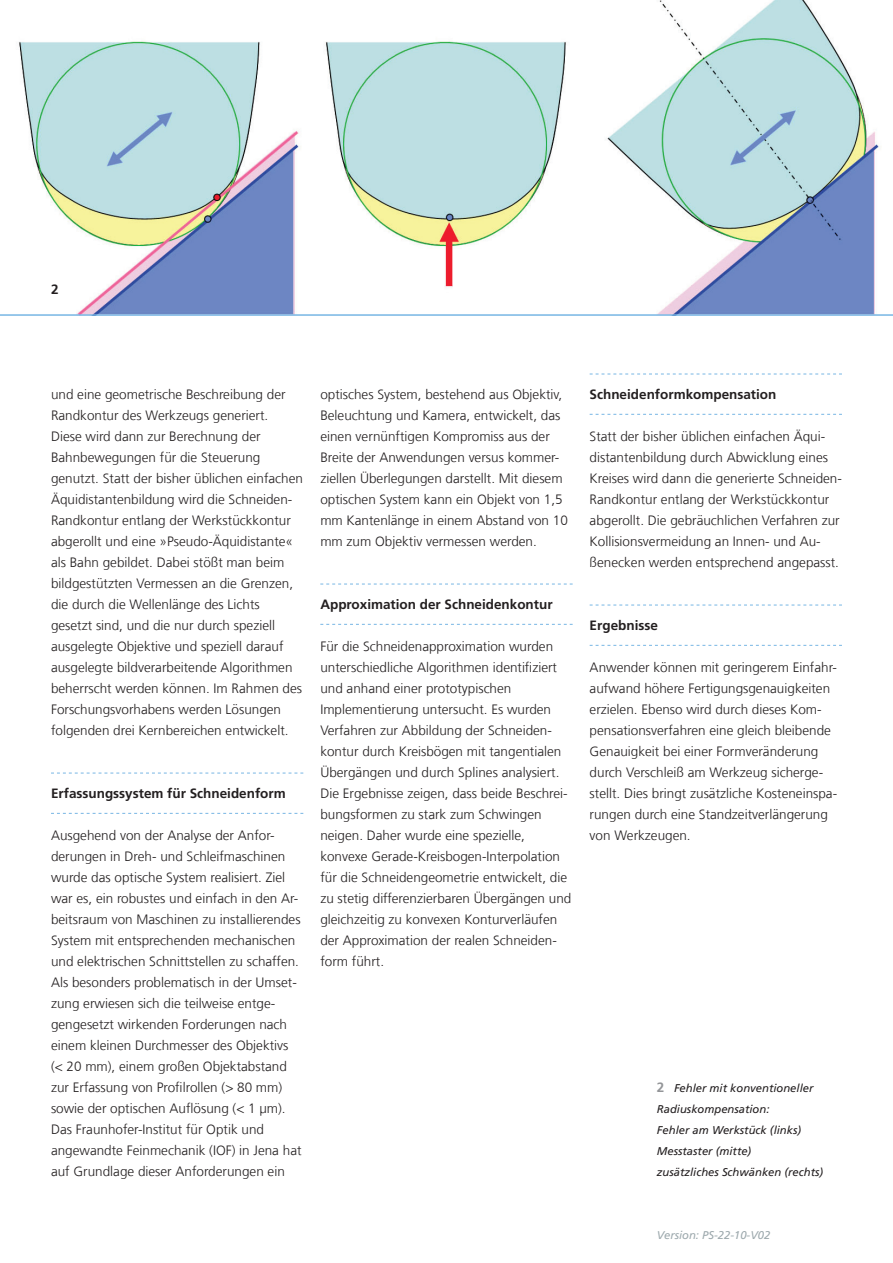
<style>
.page{position:relative;width:893px;height:1263px;background:#fff}
.page>*{position:absolute;margin:0;border:0;box-sizing:border-box;transform-origin:0 0}
.t1{font:300 13.5px/21px "Frutiger LT Com";color:#231f20}
.t2{font:700 13.5px "Frutiger LT Com";color:#231f20}
.t3{font:italic 11.25px/21px "Frutiger LT Com";color:#231f20}
.t4{font:italic 11.25px "Frutiger LT Com";color:#9da9ad}
.s1{font-weight:700;font-style:normal;font-size:13.5px;color:#939598}
</style>
<div class="page">
<svg style="left:51px;top:773px;width:252px;height:1px"></svg>
<svg style="left:51px;top:813px;width:252px;height:1px"></svg>
<svg style="left:590px;top:374px;width:252px;height:1px"></svg>
<svg style="left:590px;top:414px;width:252px;height:1px"></svg>
<svg style="left:590px;top:605px;width:252px;height:1px"></svg>
<svg style="left:590px;top:645px;width:252px;height:1px"></svg>
<svg style="left:320px;top:584px;width:253px;height:1px"></svg>
<svg style="left:320px;top:624px;width:253px;height:1px"></svg>
<svg style="left:0;top:0;width:893px;height:316px"></svg>
<p class="t2" style="left:51px;top:281px;width:9px">2</p>
<p class="t1" style="left:51px;top:384px;width:254px">und eine geometrische Beschreibung der Randkontur des Werkzeugs generiert.<br>Diese wird dann zur Berechnung der Bahnbewegungen für die Steuerung genutzt. Statt der bisher üblichen einfachen Äquidistantenbildung wird die Schneiden-Randkontur entlang der Werkstückkontur abgerollt und eine »Pseudo-Äquidistante« als Bahn gebildet. Dabei stößt man beim bildgestützten Vermessen an die Grenzen, die durch die Wellenlänge des Lichts gesetzt sind, und die nur durch speziell ausgelegte Objektive und speziell darauf ausgelegte bildverarbeitende Algorithmen beherrscht werden können. Im Rahmen des Forschungsvorhabens werden Lösungen folgenden drei Kernbereichen entwickelt.</p>
<p class="t2" style="left:51px;top:786px;width:236px">Erfassungssystem für Schneidenform</p>
<p class="t1" style="left:51px;top:825px;width:252px">Ausgehend von der Analyse der Anfor&shy;derungen in Dreh- und Schleifmaschinen wurde das optische System realisiert. Ziel war es, ein robustes und einfach in den Ar&shy;beitsraum von Maschinen zu installierendes System mit entsprechenden mechanischen und elektrischen Schnittstellen zu schaffen.<br>Als besonders problematisch in der Umset&shy;zung erwiesen sich die teilweise entge&shy;gengesetzt wirkenden Forderungen nach einem kleinen Durchmesser des Objektivs (&lt; 20 mm), einem großen Objektabstand zur Erfassung von Profilrollen (&gt; 80 mm) sowie der optischen Auflösung (&lt; 1 µm).<br>Das Fraunhofer-Institut für Optik und angewandte Feinmechanik (IOF) in Jena hat auf Grundlage dieser Anforderungen ein</p>
<p class="t1" style="left:320px;top:384px;width:249px">optisches System, bestehend aus Objektiv, Beleuchtung und Kamera, entwickelt, das einen vernünftigen Kompromiss aus der Breite der Anwendungen versus kommer&shy;ziellen Überlegungen darstellt. Mit diesem optischen System kann ein Objekt von 1,5 mm Kantenlänge in einem Abstand von 10 mm zum Objektiv vermessen werden.</p>
<p class="t2" style="left:320px;top:596px;width:234px">Approximation der Schneidenkontur</p>
<p class="t1" style="left:320px;top:636px;width:253px">Für die Schneidenapproximation wurden unterschiedliche Algorithmen identifiziert und anhand einer prototypischen Implementierung untersucht. Es wurden Verfahren zur Abbildung der Schneiden&shy;kontur durch Kreisbögen mit tangentialen Übergängen und durch Splines analysiert.<br>Die Ergebnisse zeigen, dass beide Beschrei&shy;bungsformen zu stark zum Schwingen neigen. Daher wurde eine spezielle, konvexe Gerade-Kreisbogen-Interpolation für die Schneidengeometrie entwickelt, die zu stetig differenzierbaren Übergängen und gleichzeitig zu konvexen Konturverläufen der Approximation der realen Schneiden&shy;form führt.</p>
<p class="t2" style="left:590px;top:386px;width:188px">Schneidenformkompensation</p>
<p class="t1" style="left:590px;top:426px;width:254px">Statt der bisher üblichen einfachen Äqui&shy;distantenbildung durch Abwicklung eines Kreises wird dann die generierte Schneiden-Randkontur entlang der Werkstückkontur abgerollt. Die gebräuchlichen Verfahren zur Kollisionsvermeidung an Innen- und Au&shy;ßenecken werden entsprechend angepasst.</p>
<p class="t2" style="left:590px;top:617px;width:70px">Ergebnisse</p>
<p class="t1" style="left:590px;top:657px;width:249px">Anwender können mit geringerem Einfahr&shy;aufwand höhere Fertigungsgenauigkeiten erzielen. Ebenso wird durch dieses Kom&shy;pensationsverfahren eine gleich bleibende Genauigkeit bei einer Formveränderung durch Verschleiß am Werkzeug sicherge&shy;stellt. Dies bringt zusätzliche Kosteneinspa&shy;rungen durch eine Standzeitverlängerung von Werkzeugen.</p>
<p class="t3" style="left:657px;top:1078px;width:168px"><span class="s1">2</span> Fehler mit konventioneller<br>Radiuskompensation:<br>Fehler am Werkstück (links)<br>Messtaster (mitte)<br>zusätzliches Schwänken (rechts)</p>
<p class="t4" style="left:657px;top:1229px;width:115px">Version: PS-22-10-V02</p>
</div>
